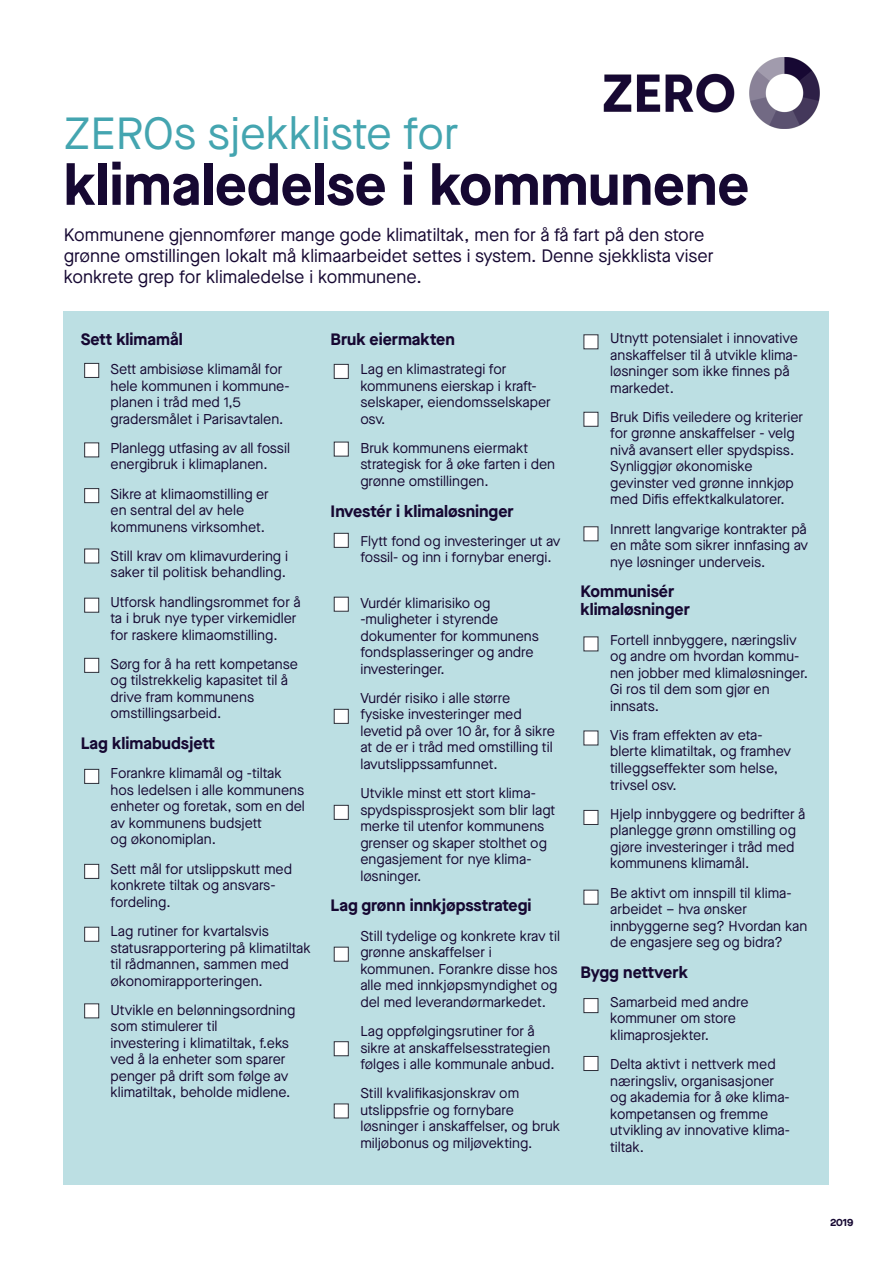
<style>
.page{position:relative;width:893px;height:1263px;background:#fff}
.page>*{position:absolute;margin:0;border:0;box-sizing:border-box;transform-origin:0 0}
.Brødtekst{font:700 57px "Maison Neue";color:#160832}
.Brødtekst-2{font:45px "Maison Neue";color:#44a5b0}
.Brødtekst-3{font:18px/21px "Maison Neue";color:#160832}
.Paragraph_Style_3{font:700 16.5px/18px "Maison Neue";color:#160832}
.Paragraph_Style_1{font:14.25px/16.5px "Maison Neue";color:#160832}
.Paragraph_Style_1-2{font:14.1px/16.4px "Maison Neue";color:#160832}
.Paragraph_Style_4{font:700 10.5px "Maison Neue";color:#160832}
.s1{font-size:14.1px}
</style>
<div class="page">
<div style="left:64px;top:311px;width:765px;height:873px;background:#bcdfe3"></div>
<div style="left:84px;top:363px;width:15px;height:15px;background:#fff;border:1px solid #2e303a"></div>
<div style="left:84px;top:442px;width:15px;height:15px;background:#fff;border:1px solid #2e303a"></div>
<div style="left:84px;top:488px;width:15px;height:15px;background:#fff;border:1px solid #2e303a"></div>
<div style="left:84px;top:549px;width:15px;height:14px;background:#fff;border:1px solid #2e303a"></div>
<div style="left:84px;top:598px;width:15px;height:14px;background:#fff;border:1px solid #2e303a"></div>
<div style="left:84px;top:658px;width:15px;height:15px;background:#fff;border:1px solid #2e303a"></div>
<div style="left:334px;top:364px;width:15px;height:15px;background:#fff;border:1px solid #2e303a"></div>
<div style="left:334px;top:442px;width:15px;height:14px;background:#fff;border:1px solid #2e303a"></div>
<div style="left:334px;top:533px;width:15px;height:15px;background:#fff;border:1px solid #2e303a"></div>
<div style="left:334px;top:597px;width:15px;height:14px;background:#fff;border:1px solid #2e303a"></div>
<div style="left:84px;top:769px;width:15px;height:15px;background:#fff;border:1px solid #2e303a"></div>
<div style="left:84px;top:864px;width:15px;height:15px;background:#fff;border:1px solid #2e303a"></div>
<div style="left:84px;top:927px;width:15px;height:15px;background:#fff;border:1px solid #2e303a"></div>
<div style="left:84px;top:1003px;width:15px;height:15px;background:#fff;border:1px solid #2e303a"></div>
<div style="left:584px;top:334px;width:14px;height:15px;background:#fff;border:1px solid #2e303a"></div>
<div style="left:584px;top:636px;width:14px;height:15px;background:#fff"></div>
<div style="left:584px;top:731px;width:14px;height:14px;background:#fff"></div>
<div style="left:334px;top:709px;width:15px;height:15px;background:#fff;border:1px solid #2e303a"></div>
<div style="left:334px;top:1103px;width:15px;height:15px;background:#fff;border:1px solid #2e303a"></div>
<div style="left:334px;top:805px;width:15px;height:15px;background:#fff;border:1px solid #2e303a"></div>
<div style="left:334px;top:947px;width:15px;height:14px;background:#fff;border:1px solid #2e303a"></div>
<div style="left:584px;top:412px;width:14px;height:15px;background:#fff;border:1px solid #2e303a"></div>
<div style="left:584px;top:526px;width:14px;height:15px;background:#fff;border:1px solid #2e303a"></div>
<div style="left:334px;top:1041px;width:15px;height:15px;background:#fff;border:1px solid #2e303a"></div>
<div style="left:584px;top:810px;width:14px;height:15px;background:#fff;border:1px solid #2e303a"></div>
<div style="left:584px;top:890px;width:14px;height:14px;background:#fff"></div>
<div style="left:584px;top:998px;width:14px;height:15px;background:#fff;border:1px solid #2e303a"></div>
<img style="left:604px;top:57px;width:216px;height:71px">
<div style="left:584px;top:1056px;width:14px;height:15px;background:#fff;border:1px solid #2e303a"></div>
<p class="Brødtekst-2" style="left:64px;top:103px;width:396px">ZEROs sjekkliste for</p>
<p class="Brødtekst" style="left:64px;top:144px;width:687px">klimaledelse i kommunene</p>
<p class="Brødtekst-3" style="left:64px;top:224px;width:651px">Kommunene gjennomfører mange gode klimatiltak, men for å få fart på den store grønne omstillingen lokalt må klimaarbeidet settes i system. Denne sjekklista viser konkrete grep for klimaledelse i kommunene.</p>
<p class="Paragraph_Style_3" style="left:81px;top:330px;width:103px">Sett klimamål</p>
<p class="Paragraph_Style_1" style="left:111px;top:361px;width:181px">Sett ambisiøse klimamål for hele kommunen i kommune&shy;planen i tråd med 1,5 gradersmålet i Parisavtalen.</p>
<p class="Paragraph_Style_1" style="left:111px;top:439px;width:181px">Planlegg utfasing av all fossil energibruk i klimaplanen.</p>
<p class="Paragraph_Style_1" style="left:111px;top:485px;width:160px">Sikre at klimaomstilling er en sentral del av hele kommunens virksomhet.</p>
<p class="Paragraph_Style_1" style="left:111px;top:548px;width:179px">Still krav om klimavurdering i saker til politisk behandling.</p>
<p class="Paragraph_Style_1" style="left:111px;top:593px;width:192px">Utforsk handlingsrommet for å ta i bruk nye typer virkemidler for raskere klimaomstilling.</p>
<p class="Paragraph_Style_1" style="left:111px;top:656px;width:189px">Sørg for å ha rett kompetanse og tilstrekkelig kapasitet til å drive fram kommunens omstillingsarbeid.</p>
<p class="Paragraph_Style_3" style="left:81px;top:734px;width:136px">Lag klimabudsjett</p>
<p class="Paragraph_Style_1" style="left:111px;top:765px;width:196px">Forankre klimamål og -tiltak hos ledelsen i alle kommunens enheter og foretak, som en del av kommunens budsjett<br>og økonomiplan.</p>
<p class="Paragraph_Style_1" style="left:111px;top:860px;width:183px">Sett mål for utslippskutt med konkrete tiltak og ansvars&shy;fordeling.</p>
<p class="Paragraph_Style_1" style="left:111px;top:923px;width:202px">Lag rutiner for kvartalsvis statusrapportering på klimatiltak til rådmannen, sammen med økonomirapporteringen.</p>
<p class="Paragraph_Style_1" style="left:111px;top:1001px;width:186px">Utvikle en belønningsordning som stimulerer til<br>investering i klimatiltak, f.eks ved å la enheter som sparer penger på drift som følge av klimatiltak, beholde midlene.</p>
<p class="Paragraph_Style_3" style="left:331px;top:330px;width:126px">Bruk eiermakten</p>
<p class="Paragraph_Style_1" style="left:360px;top:361px;width:192px">Lag en klimastrategi for kommunens eierskap i kraft&shy;selskaper, eiendomsselskaper osv.</p>
<p class="Paragraph_Style_1" style="left:360px;top:439px;width:196px">Bruk kommunens eiermakt strategisk for å øke farten i den grønne omstillingen.</p>
<p class="Paragraph_Style_3" style="left:331px;top:501px;width:185px">Investér i klimaløsninger</p>
<p class="Paragraph_Style_1-2" style="left:360px;top:532px;width:202px">Flytt fond og investeringer ut av fossil- og inn i fornybar energi.</p>
<p class="Paragraph_Style_1" style="left:360px;top:594px;width:180px">Vurdér klimarisiko og -muligheter i styrende dokumenter for kommunens fondsplasseringer og andre investeringer.</p>
<p class="Paragraph_Style_1" style="left:360px;top:690px;width:196px">Vurdér risiko i alle større fysiske investeringer med levetid på over 10 år, for å sikre at de er i tråd med omstilling til lavutslippssamfunnet.</p>
<p class="Paragraph_Style_1" style="left:360px;top:785px;width:197px">Utvikle minst ett stort klima&shy;spydspissprosjekt som blir lagt merke til utenfor kommunens grenser og skaper stolthet og engasjement for nye klima&shy;løsninger.</p>
<p class="Paragraph_Style_3" style="left:331px;top:896px;width:202px">Lag grønn innkjøpsstrategi</p>
<p class="Paragraph_Style_1" style="left:360px;top:927px;width:201px">Still tydelige og konkrete krav til grønne anskaffelser i kommunen. Forankre disse hos alle med innkjøpsmyndighet og del med leverandørmarkedet.</p>
<p class="Paragraph_Style_1" style="left:360px;top:1023px;width:196px">Lag oppfølgingsrutiner for å sikre at anskaffelsesstrategien følges i alle kommunale anbud.</p>
<p class="Paragraph_Style_1" style="left:360px;top:1085px;width:201px">Still kvalifikasjonskrav om utslippsfrie og fornybare løsninger i anskaffelser, og bruk miljøbonus og miljøvekting.</p>
<p class="Paragraph_Style_1" style="left:610px;top:330px;width:189px">Utnytt potensialet i innovative anskaffelser til å utvikle klima&shy;<span class="s1">l</span>øsninger som ikke finnes på markedet.</p>
<p class="Paragraph_Style_1" style="left:610px;top:409px;width:194px">Bruk Difis veiledere og kriterier for grønne anskaffelser - velg nivå avansert eller spydspiss.<br>Synliggjør økonomiske gevinster ved grønne innkjøp med Difis effektkalkulatorer.</p>
<p class="Paragraph_Style_1" style="left:610px;top:520px;width:199px;text-align:justify">Innrett langvarige kontrakter på en måte som sikrer innfasing av nye løsninger underveis.</p>
<p class="Paragraph_Style_3" style="left:580px;top:582px;width:111px">Kommunisér klimaløsninger</p>
<p class="Paragraph_Style_1" style="left:610px;top:631px;width:199px"><span class="s1">Fortell innbyg</span>gere, næringsliv og andre om hvordan kommu&shy;nen jobber med klimaløsninger.<br>Gi ros til dem som gjør en innsats.</p>
<p class="Paragraph_Style_1" style="left:610px;top:727px;width:183px">Vis fram effekten av eta&shy;blerte klimatiltak, og framhev tilleggseffekter som helse, trivsel osv.</p>
<p class="Paragraph_Style_1" style="left:610px;top:805px;width:197px">Hjelp innbyggere og bedrifter å planlegge grønn omstilling og gjøre investeringer i tråd med kommunens klimamål.</p>
<p class="Paragraph_Style_1" style="left:610px;top:884px;width:199px">Be aktivt om innspill til klima&shy;arbeidet – hva ønsker innbyggerne seg? Hvordan kan de engasjere seg og bidra?</p>
<p class="Paragraph_Style_3" style="left:580px;top:962px;width:109px">Bygg nettverk</p>
<p class="Paragraph_Style_1-2" style="left:610px;top:994px;width:140px">Samarbeid med andre</p>
<p class="Paragraph_Style_1" style="left:610px;top:1010px;width:127px">kommuner om store klimaprosjekter.</p>
<p class="Paragraph_Style_1" style="left:610px;top:1056px;width:181px">Delta aktivt i nettverk med næringsliv, organisasjoner og akademia for å øke klima&shy;kompetansen og fremme utvikling av innovative klima&shy;tiltak.</p>
<p class="Paragraph_Style_4" style="left:830px;top:1215px;width:25px">2019</p>
</div>
